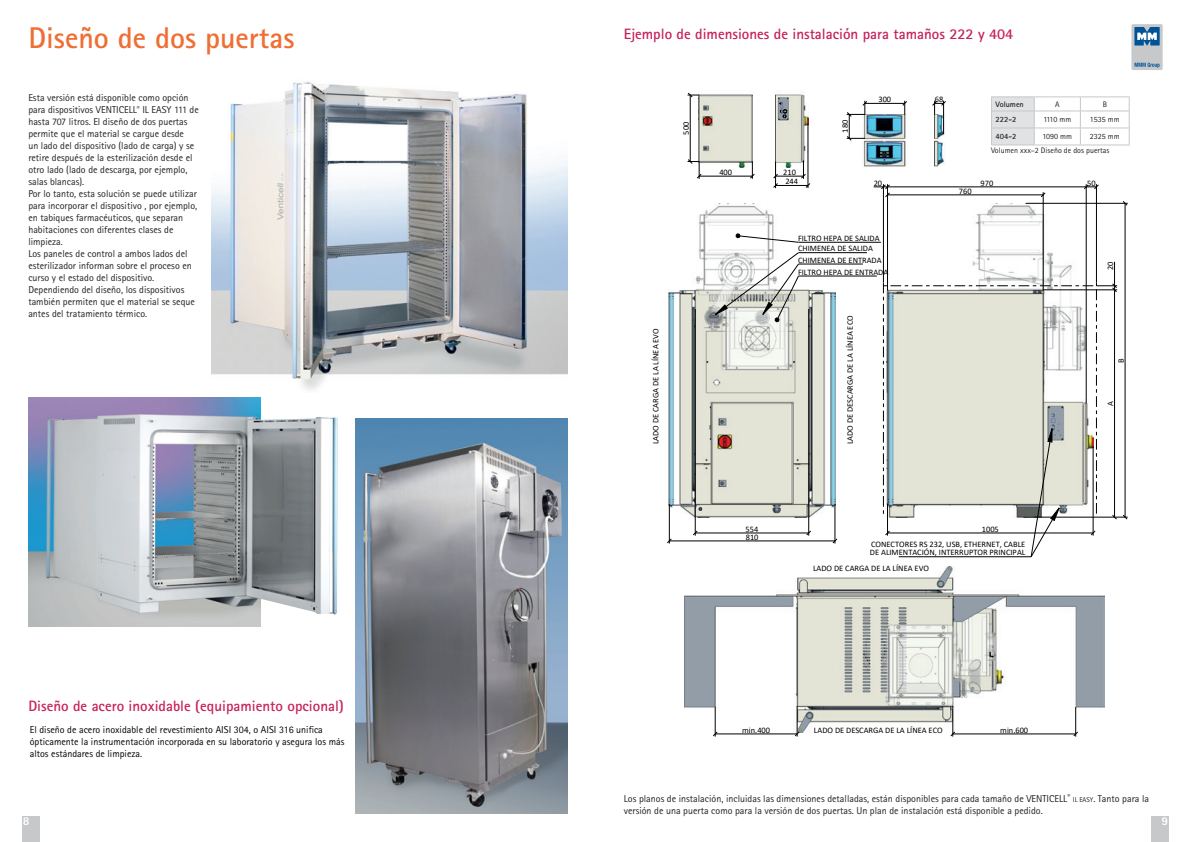
<style>
.page{position:relative;width:1191px;height:842px;background:#fff}
.page>*{position:absolute;margin:0;border:0;box-sizing:border-box;transform-origin:0 0}
.t1{font:700 30px "Rotis Sans Serif Std";color:#ef6e33}
.t2{font:700 15px "Rotis Sans Serif Std";color:#c7205c}
.t3{font:14.7px "Calibri";color:#000001}
.t4{font:800 12px "Rotis Sans Serif Std";color:#fff}
.t5{font:10px/12px "Rotis Sans Serif Std";color:#231f20}
.t6{font:10px/12px "Rotis Sans Serif Std";color:#000}
.t7{font:8.4px/7.9px "Calibri";color:#000001}
.t8{font:8px "Rotis Sans Serif Std";color:#231f20}
.t9{font:700 8px "Rotis Sans Serif Std";color:#231f20}
.s1{font-size:7px}
</style>
<div class="page">
<div style="left:23px;top:816px;width:17px;height:26px;background:#c7c8ca"></div>
<div style="left:1151px;top:816px;width:17px;height:26px;background:#c7c8ca"></div>
<div style="left:1131px;top:24px;width:31px;height:46px;background:#c7c8ca;border-radius:2px"></div>
<svg style="left:1134px;top:63px;width:25px;height:5px"></svg>
<svg style="left:1134px;top:27px;width:25px;height:19px"></svg>
<img style="left:972px;top:203px;width:114px;height:79px">
<img style="left:668px;top:203px;width:167px;height:314px">
<img style="left:684px;top:566px;width:420px;height:167px">
<img style="left:698px;top:94px;width:54px;height:73px">
<img style="left:775px;top:94px;width:33px;height:66px">
<svg style="left:988px;top:652px;width:5px;height:6px"></svg>
<svg style="left:778px;top:101px;width:10px;height:18px"></svg>
<hr style="left:797px;top:706px;width:1px;height:30px;background:#000001">
<svg style="left:712px;top:707px;width:5px;height:29px"></svg>
<hr style="left:715px;top:734px;width:82px;height:1px;background:#000001">
<hr style="left:952px;top:734px;width:123px;height:1px;background:#000001">
<svg style="left:794px;top:731px;width:5px;height:5px"></svg>
<hr style="left:952px;top:706px;width:1px;height:30px;background:#000001">
<svg style="left:950px;top:731px;width:5px;height:5px"></svg>
<svg style="left:1073px;top:707px;width:5px;height:29px"></svg>
<hr style="left:699px;top:176px;width:53px;height:1px;background:#000001">
<hr style="left:690px;top:95px;width:1px;height:67px;background:#000001">
<svg style="left:687px;top:93px;width:12px;height:5px"></svg>
<svg style="left:687px;top:159px;width:14px;height:20px"></svg>
<svg style="left:750px;top:162px;width:5px;height:17px"></svg>
<hr style="left:808px;top:124px;width:1px;height:64px;background:#000001">
<svg style="left:773px;top:160px;width:37px;height:28px"></svg>
<hr style="left:669px;top:541px;width:166px;height:1px;background:#000001">
<hr style="left:695px;top:533px;width:113px;height:1px;background:#000001">
<hr style="left:669px;top:504px;width:1px;height:40px;background:#000001">
<hr style="left:695px;top:309px;width:1px;height:227px;background:#000001">
<svg style="left:715px;top:252px;width:84px;height:70px"></svg>
<hr style="left:808px;top:309px;width:1px;height:227px;background:#000001">
<svg style="left:667px;top:538px;width:5px;height:5px"></svg>
<hr style="left:834px;top:504px;width:1px;height:40px;background:#000001">
<svg style="left:693px;top:530px;width:4px;height:5px"></svg>
<hr style="left:798px;top:276px;width:79px;height:1px;background:#000001">
<hr style="left:798px;top:264px;width:65px;height:1px;background:#000001">
<hr style="left:798px;top:252px;width:69px;height:1px;background:#000001">
<hr style="left:798px;top:242px;width:83px;height:1px;background:#000001">
<svg style="left:735px;top:233px;width:64px;height:10px"></svg>
<svg style="left:806px;top:530px;width:5px;height:5px"></svg>
<svg style="left:832px;top:538px;width:5px;height:5px"></svg>
<hr style="left:898px;top:557px;width:133px;height:1px;background:#000001">
<svg style="left:881px;top:184px;width:9px;height:13px"></svg>
<hr style="left:883px;top:184px;width:1px;height:98px;background:#000001">
<hr style="left:887px;top:184px;width:1px;height:106px;background:#000001">
<hr style="left:1043px;top:192px;width:1px;height:98px;background:#000001">
<hr style="left:1086px;top:184px;width:1px;height:219px;background:#000001">
<hr style="left:1096px;top:184px;width:1px;height:98px;background:#000001">
<hr style="left:1114px;top:262px;width:1px;height:255px;background:#000001">
<hr style="left:1124px;top:203px;width:1px;height:314px;background:#000001">
<hr style="left:1025px;top:203px;width:102px;height:1px;background:#000001">
<hr style="left:887px;top:195px;width:156px;height:1px;background:#000001">
<hr style="left:873px;top:187px;width:223px;height:1px;background:#000001">
<svg style="left:883px;top:282px;width:244px;height:275px"></svg>
<svg style="left:1122px;top:201px;width:5px;height:5px"></svg>
<img style="left:863px;top:114px;width:43px;height:53px">
<img style="left:934px;top:115px;width:12px;height:52px">
<svg style="left:902px;top:101px;width:5px;height:14px"></svg>
<svg style="left:846px;top:101px;width:21px;height:40px"></svg>
<hr style="left:865px;top:103px;width:39px;height:1px;background:#000001">
<hr style="left:943px;top:101px;width:1px;height:33px;background:#000001">
<svg style="left:932px;top:101px;width:14px;height:14px"></svg>
<hr style="left:991px;top:96px;width:43px;height:1px;background:#c7c8ca">
<hr style="left:1034px;top:96px;width:46px;height:1px;background:#c7c8ca">
<hr style="left:1080px;top:96px;width:49px;height:1px;background:#c7c8ca">
<svg style="left:991px;top:97px;width:138px;height:47px"></svg>
<hr style="left:991px;top:144px;width:43px;height:1px;background:#c7c8ca">
<hr style="left:1034px;top:144px;width:46px;height:1px;background:#c7c8ca">
<hr style="left:1080px;top:144px;width:49px;height:1px;background:#c7c8ca">
<img style="left:212px;top:82px;width:355px;height:308px">
<img style="left:356px;top:418px;width:211px;height:396px">
<img style="left:28px;top:398px;width:233px;height:228px">
<img style="left:133px;top:415px;width:204px;height:199px">
<h1 class="t1" style="left:28px;top:19px;width:268px">Diseño de dos puertas</h1>
<h2 class="t2" style="left:624px;top:24px;width:391px">Ejemplo de dimensiones de instalación para tamaños 222 y 404</h2>
<p class="t5" style="left:28px;top:92px;width:172px">Esta versión está disponible como opción para dispositivos VENTICELL<sup>®</sup> IL EASY 111 de hasta 707 litros. El diseño de dos puertas permite que el material se cargue desde<br>un lado del dispositivo (lado de carga) y se retire después de la esterilización desde el otro lado (lado de descarga, por ejemplo, salas blancas).<br>Por lo tanto, esta solución se puede utilizar para incorporar el dispositivo , por ejemplo, en tabiques farmacéuticos, que separan habitaciones con diferentes clases de limpieza.<br>Los paneles de control a ambos lados del esterilizador informan sobre el proceso en curso y el estado del dispositivo.<br>Dependiendo del diseño, los dispositivos también permiten que el material se seque antes del tratamiento térmico.</p>
<p class="t7" style="left:682px;top:135px;width:14px;rotate:-90deg">500</p>
<p class="t7" style="left:651px;top:444px;width:117px;rotate:-90deg">LADO DE CARGA DE LA LÍNEA EVO</p>
<p class="t7" style="left:719px;top:168px;width:14px">400</p>
<p class="t7" style="left:783px;top:167px;width:17px;line-height:9.3px">210<br>244</p>
<p class="t7" style="left:841px;top:133px;width:14px;rotate:-90deg">180</p>
<p class="t7" style="left:878px;top:95px;width:14px">300</p>
<p class="t7" style="left:873px;top:179px;width:10px">20</p>
<p class="t7" style="left:798px;top:234px;width:83px">FILTRO HEPA DE SALIDA</p>
<p class="t7" style="left:798px;top:243px;width:85px;line-height:11.4px">CHIMENEA DE SALIDA<br>CHIMENEA DE ENTRADA</p>
<p class="t7" style="left:798px;top:268px;width:92px">FILTRO HEPA DE ENTRADA</p>
<p class="t7" style="left:845px;top:444px;width:130px;rotate:-90deg">LADO DE DESCARGA DE LA LÍNEA ECO</p>
<p class="t7" style="left:934px;top:95px;width:10px">68</p>
<h3 class="t3" style="left:1018px;top:95px;width:9px">B</h3>
<p class="t9" style="left:995px;top:99px;width:30px">Volumen</p>
<p class="t8" style="left:1055px;top:99px;width:6px">A</p>
<p class="t8" style="left:1102px;top:99px;width:6px">B</p>
<p class="t9" style="left:995px;top:114px;width:22px">222-2</p>
<p class="t8" style="left:1043px;top:115px;width:29px">1110 mm</p>
<p class="t8" style="left:1089px;top:115px;width:31px">1535 mm</p>
<p class="t9" style="left:995px;top:131px;width:22px">404-2</p>
<p class="t8" style="left:1042px;top:132px;width:31px">1090 mm</p>
<p class="t8" style="left:1089px;top:132px;width:31px">2325 mm</p>
<p class="t8" style="left:991px;top:145px;width:120px">Volumen xxx–2 Diseño de dos puertas</p>
<p class="t7" style="left:959px;top:187px;width:14px">760</p>
<p class="t7" style="left:980px;top:179px;width:14px">970</p>
<p class="t7" style="left:1087px;top:179px;width:10px">50</p>
<p class="t7" style="left:1106px;top:270px;width:10px;rotate:-90deg">20</p>
<p class="t7" style="left:1116px;top:362px;width:6px;rotate:-90deg">B</p>
<p class="t7" style="left:1106px;top:406px;width:6px;rotate:-90deg">A</p>
<p class="t7" style="left:745px;top:525px;width:14px">554<br>810</p>
<p class="t7" style="left:981px;top:525px;width:19px">1005</p>
<p class="t7" style="left:870px;top:540px;width:157px">CONECTORES RS 232, USB, ETHERNET, CABLE<br>DE ALIMENTACIÓN, INTERRUPTOR PRINCIPAL</p>
<p class="t7" style="left:813px;top:564px;width:117px">LADO DE CARGA DE LA LÍNEA EVO</p>
<h2 class="t2" style="left:28px;top:696px;width:317px">Diseño de acero inoxidable (equipamiento opcional)</h2>
<p class="t6" style="left:30px;top:723px;width:316px">El diseño de acero inoxidable del revestimiento AISI 304, o AISI 316 unifica ópticamente la instrumentación incorporada en su laboratorio y asegura los más altos estándares de limpieza.</p>
<p class="t7" style="left:814px;top:726px;width:130px">LADO DE DESCARGA DE LA LÍNEA ECO</p>
<p class="t7" style="left:742px;top:726px;width:29px">min.400</p>
<p class="t7" style="left:1000px;top:726px;width:29px">min.600</p>
<p class="t5" style="left:624px;top:792px;width:527px">Los planos de instalación, incluidas las dimensiones detalladas, están disponibles para cada tamaño de VENTICELL<sup>®</sup> <span class="s1">IL EASY</span>. Tanto para la versión de una puerta como para la versión de dos puertas. Un plan de instalación está disponible a pedido.</p>
<p class="t7" style="left:989px;top:803px;width:104px">NAKLÁDACÍ STRANA EVO LINE</p>
<p class="t7" style="left:901px;top:802px;width:29px">min.400</p>
<p class="t4" style="left:23px;top:813px;width:8px">8</p>
<p class="t4" style="left:1161px;top:813px;width:8px">9</p>
</div>
